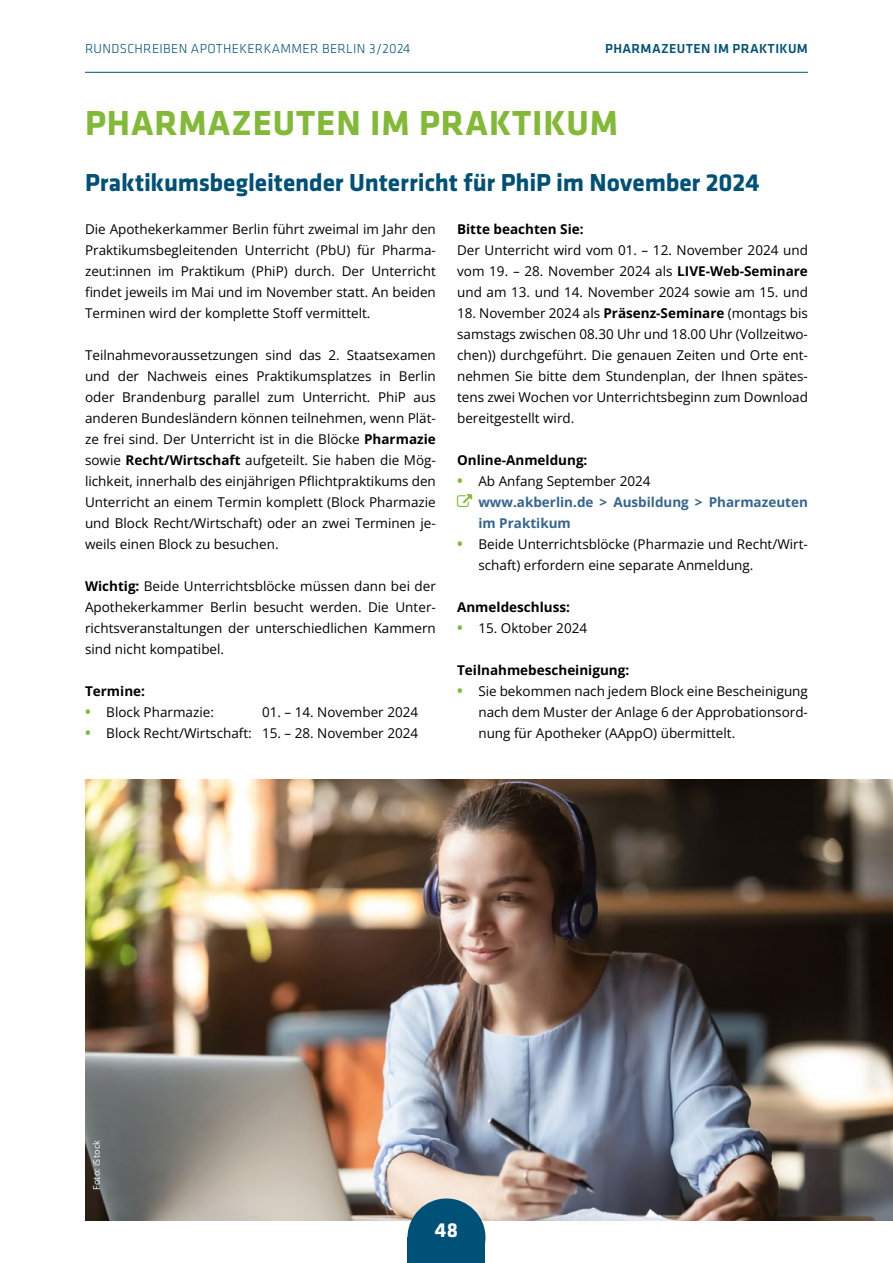
<style>
.page{position:relative;width:893px;height:1263px;background:#fff}
.page>*{position:absolute;margin:0;border:0;box-sizing:border-box;transform-origin:0 0}
.t1{font:700 36px "Klavika Basic";letter-spacing:.025em;color:#82b937}
.t2{font:700 25.5px "Klavika Basic";letter-spacing:-.005em;color:#005177}
.t3{font:700 21px "Klavika Basic";color:#fff}
.t4{font:13.5px/21px "Open Sans";color:#000;text-align:justify}
.t5{font:700 13.5px "Open Sans";color:#000}
.t6{font:700 13.5px/21px "Open Sans";color:#35658f}
.t7{font:300 13.5px "Klavika Basic";letter-spacing:.025em;color:#005177}
.t8{font:500 13.5px "Klavika Basic";letter-spacing:.025em;color:#005177}
.t9{font:9px "Open Sans";letter-spacing:.02em;color:#fff}
.s1{font-weight:700}
.s2{font-weight:700;font-size:15px;color:#82b937}
.s3{color:#82b937}
</style>
<div class="page">
<hr style="left:85px;top:72px;width:723px;height:1px;background:#005177">
<img style="left:85px;top:779px;width:808px;height:442px">
<svg style="left:407px;top:1198px;width:78px;height:65px;background:#216483"></svg>
<p class="t7" style="left:85px;top:40px;width:327px">RUNDSCHREIBEN APOTHEKERKAMMER BERLIN 3/2024</p>
<p class="t8" style="left:605px;top:39px;width:204px">PHARMAZEUTEN IM PRAKTIKUM</p>
<h1 class="t1" style="left:85px;top:97px;width:535px">PHARMAZEUTEN IM PRAKTIKUM</h1>
<h2 class="t2" style="left:85px;top:164px;width:676px">Praktikumsbegleitender Unterricht für PhiP im November 2024</h2>
<p class="t4" style="left:85px;top:218px;width:352px">Die Apothekerkammer Berlin führt zweimal im Jahr den Praktikumsbegleitenden Unterricht (PbU) für Pharma&shy;zeut:innen im Praktikum (PhiP) durch. Der Unterricht findet jeweils im Mai und im November statt. An beiden Terminen wird der komplette Stoff vermittelt.</p>
<p class="t4" style="left:85px;top:344px;width:352px">Teilnahmevoraussetzungen sind das 2. Staatsexamen und der Nachweis eines Praktikumsplatzes in Berlin oder Brandenburg parallel zum Unterricht. PhiP aus anderen Bundesländern können teilnehmen, wenn Plät&shy;ze frei sind. Der Unterricht ist in die Blöcke <span class="s1">Pharmazie </span>sowie <span class="s1">Recht/Wirtschaft</span> aufgeteilt. Sie haben die Mög&shy;lichkeit, innerhalb des einjährigen Pflichtpraktikums den Unterricht an einem Termin komplett (Block Pharmazie und Block Recht/Wirtschaft) oder an zwei Terminen je&shy;weils einen Block zu besuchen.</p>
<p class="t4" style="left:85px;top:575px;width:352px"><span class="s1">Wichtig:</span> Beide Unterrichtsblöcke müssen dann bei der Apothekerkammer Berlin besucht werden. Die Unter&shy;richtsveranstaltungen der unterschiedlichen Kammern sind nicht kompatibel.</p>
<p class="t5" style="left:85px;top:682px;width:61px">Termine:</p>
<p class="t4" style="left:85px;top:701px;width:130px"><span class="s2">•</span> Block Pharmazie:</p>
<p class="t4" style="left:262px;top:701px;width:158px">01. – 14. November 2024</p>
<p class="t4" style="left:85px;top:722px;width:335px"><span class="s2">•</span> Block Recht/Wirtschaft: 15. – 28. November 2024</p>
<p class="t5" style="left:457px;top:219px;width:128px">Bitte beachten Sie:</p>
<p class="t4" style="left:457px;top:239px;width:352px">Der Unterricht wird vom 01. – 12. November 2024 und vom 19. – 28. November 2024 als <span class="s1">LIVE-Web-Seminare </span>und am 13. und 14. November 2024 sowie am 15. und</p>
<p class="t4" style="left:457px;top:302px;width:352px">18. November 2024 als <span class="s1">Präsenz-Seminare</span> (montags bis samstags zwischen 08.30 Uhr und 18.00 Uhr (Vollzeitwo&shy;chen)) durchgeführt. Die genauen Zeiten und Orte ent&shy;nehmen Sie bitte dem Stundenplan, der Ihnen spätes&shy;tens zwei Wochen vor Unterrichtsbeginn zum Download bereitgestellt wird.</p>
<p class="t5" style="left:457px;top:451px;width:132px">Online-Anmeldung:</p>
<p class="t4" style="left:457px;top:470px;width:195px"><span class="s2">•</span> Ab Anfang September 2024</p>
<p class="t6" style="left:478px;top:491px;width:331px;text-indent:-21px"><span class="s3">○</span> www.akberlin.de &gt; Ausbildung &gt; Pharmazeuten im Praktikum</p>
<p class="t4" style="left:478px;top:533px;width:331px;text-indent:-21px"><span class="s2">•</span> Beide Unterrichtsblöcke (Pharmazie und Recht/Wirt&shy;schaft) erfordern eine separate Anmeldung.</p>
<p class="t5" style="left:457px;top:597px;width:114px">Anmeldeschluss:</p>
<p class="t4" style="left:457px;top:617px;width:132px"><span class="s2">•</span> 15. Oktober 2024</p>
<p class="t5" style="left:457px;top:660px;width:174px">Teilnahmebescheinigung:</p>
<p class="t4" style="left:478px;top:680px;width:331px;text-indent:-21px"><span class="s2">•</span> Sie bekommen nach jedem Block eine Bescheinigung nach dem Muster der Anlage 6 der Approbationsord&shy;nung für Apotheker (AAppO) übermittelt.</p>
<p class="t9" style="left:91px;top:1190px;width:52px;rotate:-90deg">Foto: iStock</p>
<h3 class="t3" style="left:435px;top:1215px;width:25px">48</h3>
</div>
